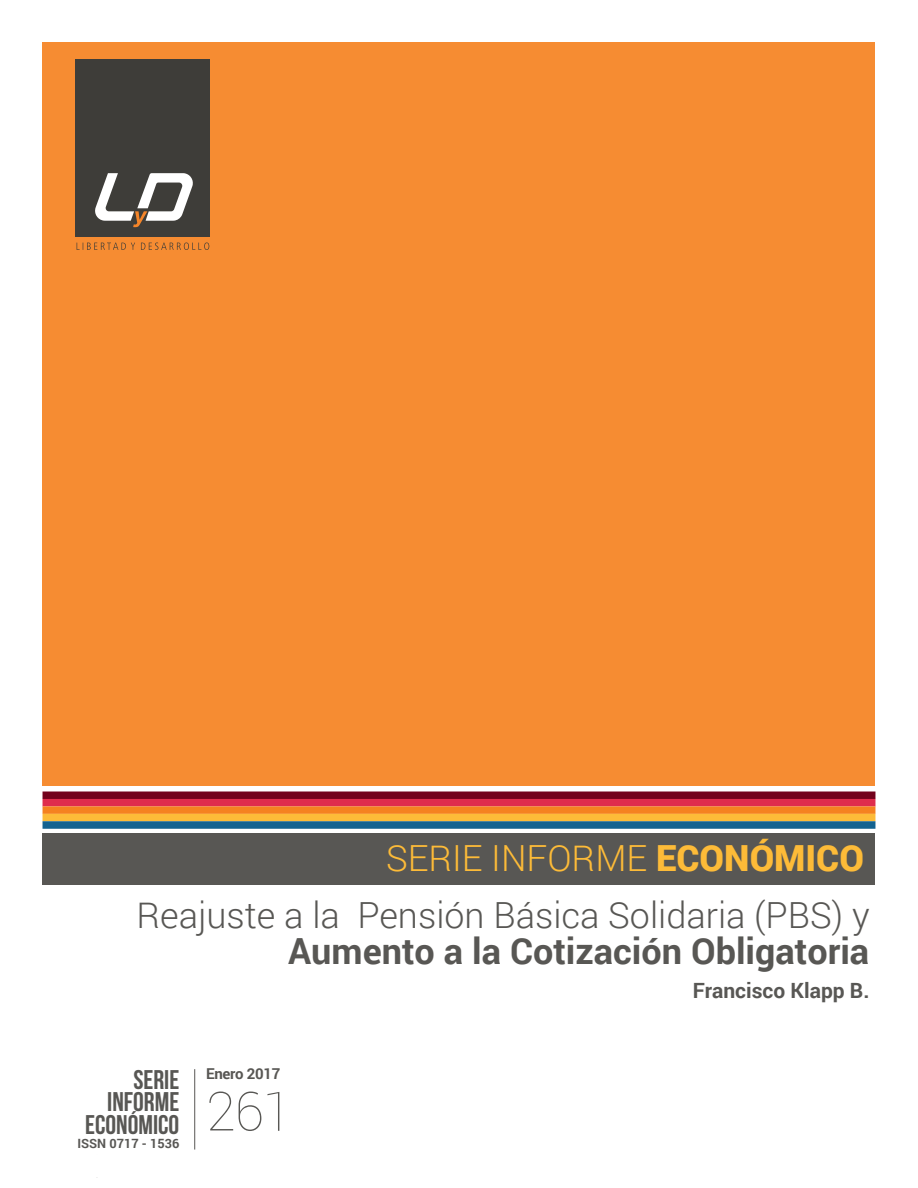
<style>
.page{position:relative;width:918px;height:1188px;background:#fff}
.page>*{position:absolute;margin:0;border:0;box-sizing:border-box;transform-origin:0 0}
.t1{font:100 54px "Roboto";color:#585754}
.t2{font:300 36px "Roboto";color:#585754}
.t3{font:700 36px "Roboto";color:#585754}
.t4{font:300 36px "Roboto";color:#fdbb38}
.t5{font:27px/22.5px "Bebas Neue";color:#585754;text-align:right}
.t6{font:700 21px "Roboto";color:#585754}
.t7{font:700 15px "Roboto";letter-spacing:-.02em;color:#585754}
.t8{font:700 12.75px "Roboto";color:#585754}
.s1{font-weight:900}
</style>
<div class="page">
<div style="left:43px;top:42px;width:832px;height:744px;background:#f68c32"></div>
<div style="left:43px;top:833px;width:832px;height:52px;background:#585754"></div>
<div style="left:43px;top:792px;width:832px;height:7px;background:#73021c"></div>
<div style="left:43px;top:799px;width:832px;height:7px;background:#df2d4d"></div>
<div style="left:43px;top:806px;width:832px;height:8px;background:#f58220"></div>
<div style="left:43px;top:814px;width:832px;height:7px;background:#fdbb38"></div>
<div style="left:43px;top:821px;width:832px;height:8px;background:#146390"></div>
<svg style="left:77px;top:243px;width:132px;height:7px"></svg>
<div style="left:76px;top:60px;width:134px;height:177px;background:#3e3d39"></div>
<svg style="left:95px;top:173px;width:98px;height:54px"></svg>
<hr style="left:194px;top:1069px;width:1px;height:81px;background:#585754">
<p class="t4" style="left:386px;top:833px;width:480px">SERIE INFORME <span class="s1">ECONÓMICO</span></p>
<p class="t2" style="left:137px;top:890px;width:735px">Reajuste a la Pensión Básica Solidaria (PBS) y</p>
<p class="t3" style="left:288px;top:925px;width:583px">Aumento a la Cotización Obligatoria</p>
<p class="t5" style="left:85px;top:1068px;width:96px">SERIE<br>INFORME<br>ECONÓMICO</p>
<p class="t8" style="left:77px;top:1134px;width:103px">ISSN 0717 - 1536</p>
<p class="t7" style="left:206px;top:1064px;width:76px">Enero 2017</p>
<h1 class="t1" style="left:206px;top:1074px;width:87px">261</h1>
<p class="t6" style="left:693px;top:976px;width:178px">Francisco Klapp B.</p>
</div>
